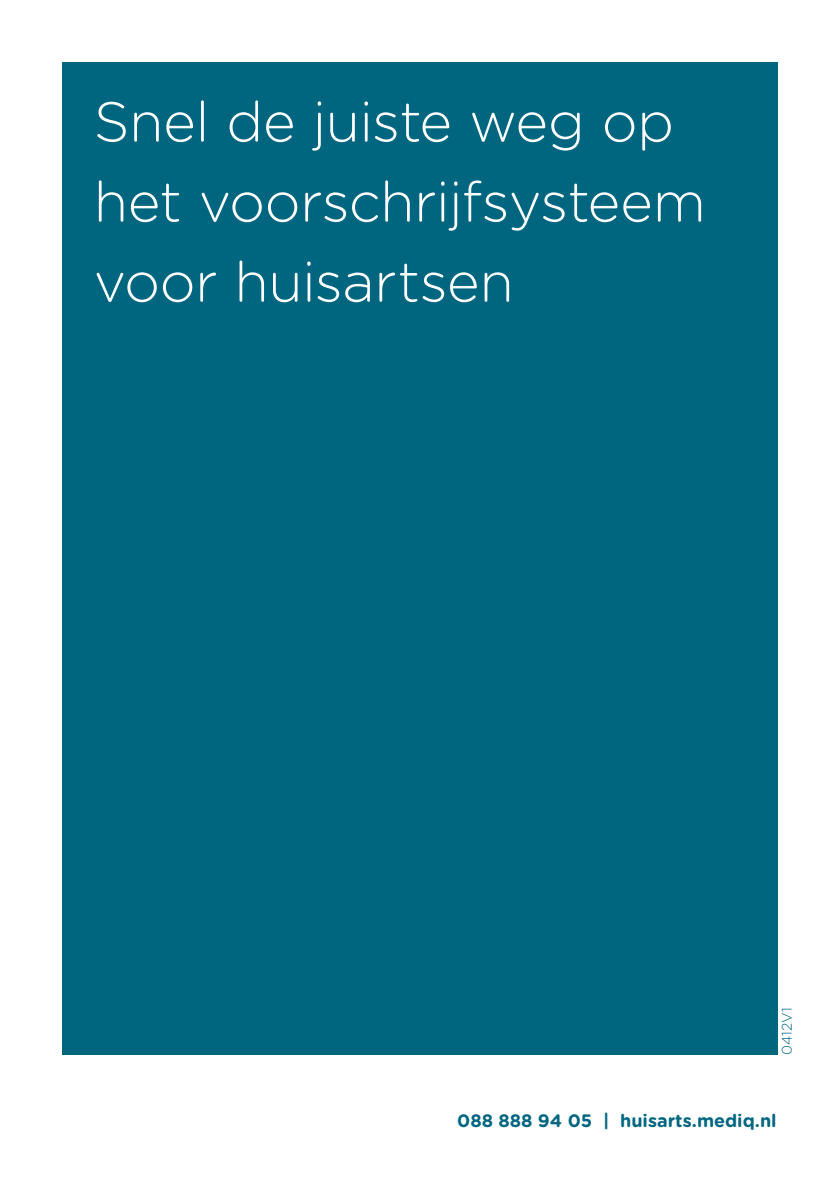
<style>
.page{position:relative;width:840px;height:1191px;background:#fff}
.page>*{position:absolute;margin:0;border:0;box-sizing:border-box;transform-origin:0 0}
.t1{font:300 56px/80px "Gotham Rounded";letter-spacing:-.01em;color:#fff}
.t2{font:700 18px "Gotham Rounded";color:#006680}
.t3{font:300 14px "Gotham Rounded";color:#006680}
</style>
<div class="page">
<div style="left:62px;top:62px;width:715px;height:992px;background:#006680"></div>
<p class="t1" style="left:94px;top:79px;width:613px">Snel de juiste weg op het voorschrijfsysteem voor huisartsen</p>
<p class="t3" style="left:777px;top:1054px;width:49px;rotate:-90deg">0412V1</p>
<p class="t2" style="left:457px;top:1107px;width:321px">088 888 94 05 | huisarts.mediq.nl</p>
</div>
